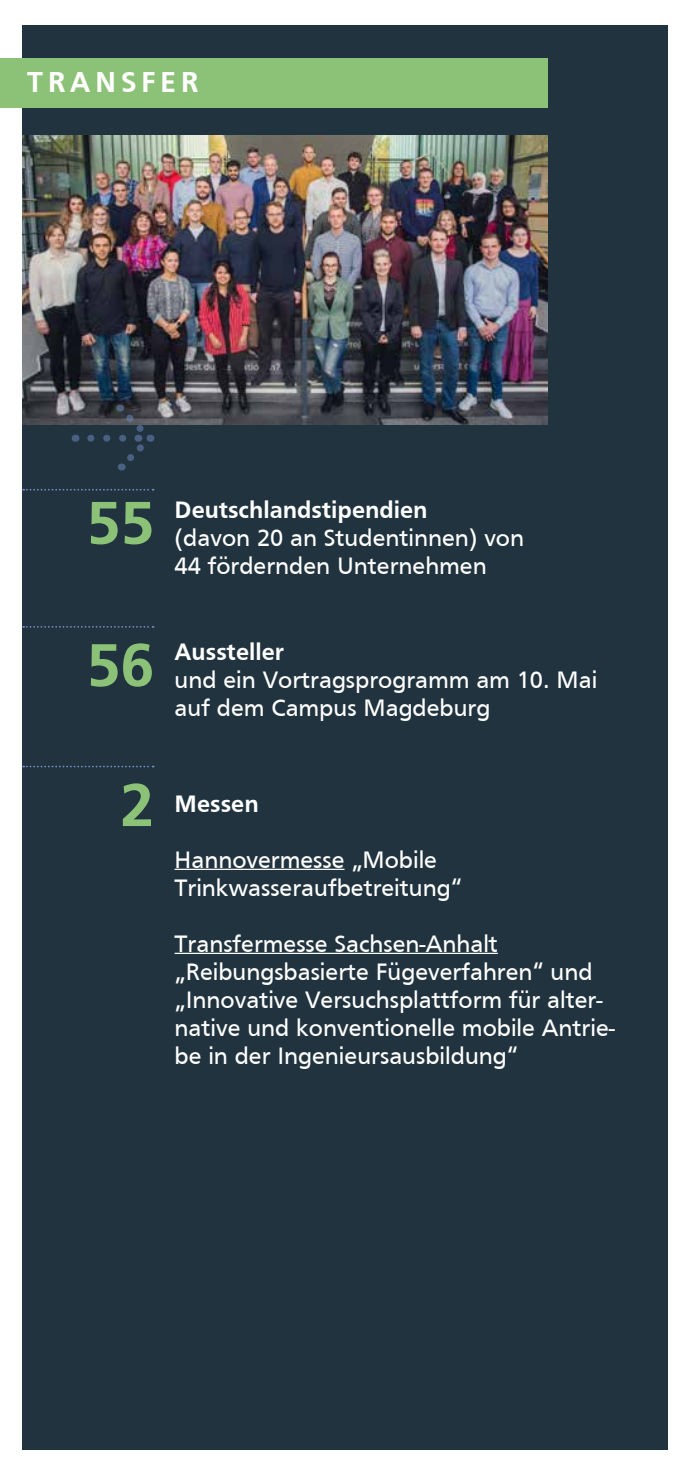
<style>
.page{position:relative;width:695px;height:1474px;background:#fff}
.page>*{position:absolute;margin:0;border:0;box-sizing:border-box;transform-origin:0 0}
.t1{font:700 63px "Frutiger";color:#8cc277}
.t2{font:700 29.75px "Frutiger";letter-spacing:.15em;color:#fff}
.t3{font:24.5px/28px "Frutiger";color:#fff}
.t4{font:700 24.5px "Frutiger";color:#fff}
</style>
<div class="page">
<div style="left:22px;top:25px;width:645px;height:1424px;background:#20333e"></div>
<div style="left:0;top:58px;width:547px;height:49px;background:#8cc277"></div>
<svg style="left:23px;top:489px;width:131px;height:1px"></svg>
<hr style="left:174px;top:868px;width:170px;height:2px;background:#fff">
<hr style="left:174px;top:952px;width:324px;height:2px;background:#fff">
<svg style="left:23px;top:626px;width:131px;height:1px"></svg>
<svg style="left:23px;top:765px;width:131px;height:2px"></svg>
<img style="left:22px;top:135px;width:525px;height:290px">
<svg style="left:91px;top:404px;width:64px;height:67px"></svg>
<hr style="left:694px;top:57px;width:1px;height:50px;background:#8cc277">
<hr style="left:694px;top:741px;width:1px;height:49px;background:#8cc277">
<p class="t2" style="left:27px;top:65px;width:173px">TRANSFER</p>
<h1 class="t1" style="left:87px;top:486px;width:69px">55</h1>
<p class="t4" style="left:174px;top:495px;width:254px">Deutschlandstipendien</p>
<p class="t3" style="left:174px;top:523px;width:351px">(davon 20 an Studentinnen) von<br>44 fördernden Unternehmen</p>
<h1 class="t1" style="left:87px;top:628px;width:69px">56</h1>
<p class="t4" style="left:174px;top:637px;width:111px">Aussteller</p>
<p class="t3" style="left:174px;top:665px;width:424px">und ein Vortragsprogramm am 10. Mai auf dem Campus Magdeburg</p>
<h1 class="t1" style="left:120px;top:768px;width:35px">2</h1>
<p class="t4" style="left:174px;top:789px;width:86px">Messen</p>
<p class="t3" style="left:174px;top:845px;width:289px">Hannovermesse „Mobile<br>Trinkwasseraufbetreitung“</p>
<p class="t3" style="left:174px;top:929px;width:442px">Transfermesse Sachsen-Anhalt „Reibungsbasierte Fügeverfahren“ und „Innovative Versuchsplattform für alter&shy;native und konventionelle mobile Antrie&shy;be in der Ingenieursausbildung“</p>
</div>
